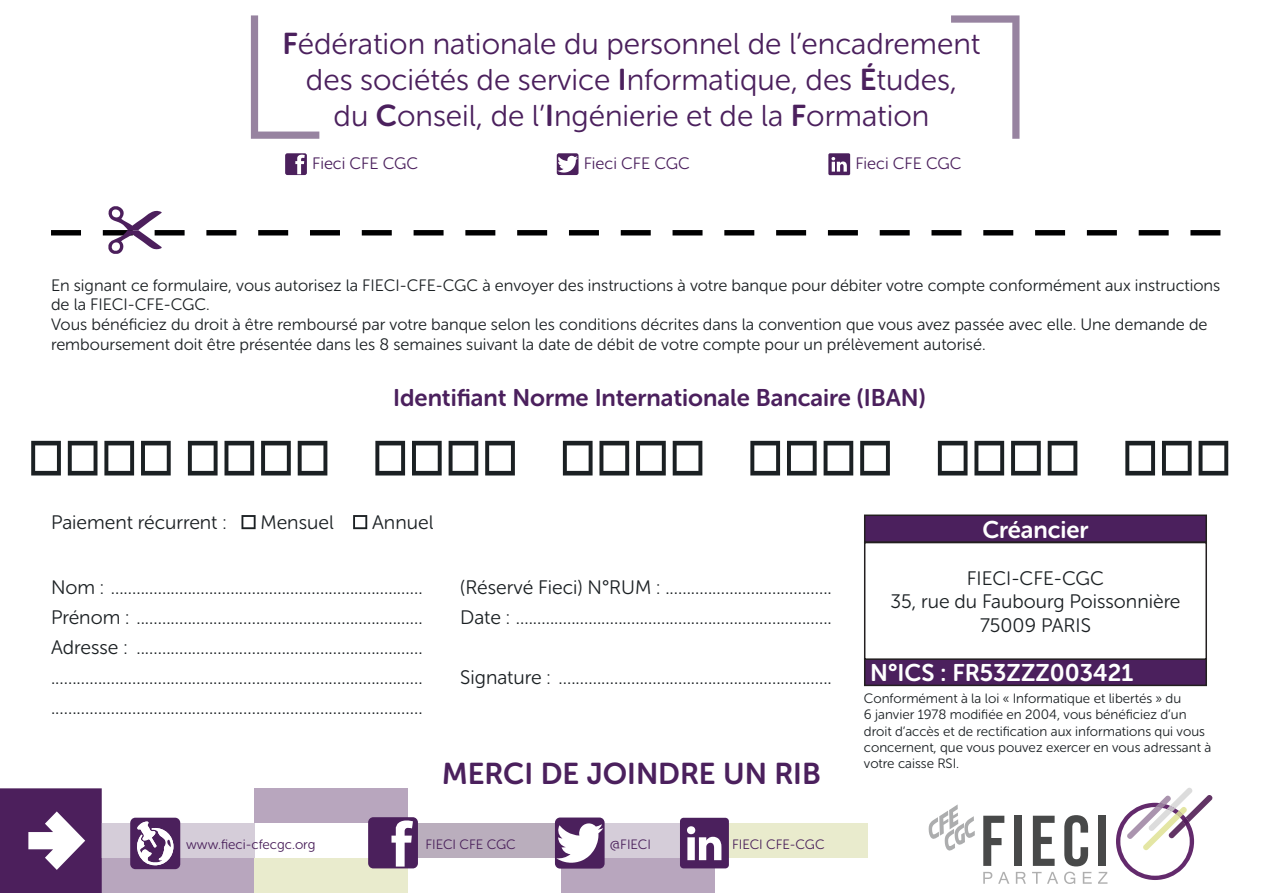
<style>
.page{position:relative;width:1263px;height:893px;background:#fff}
.page>*{position:absolute;margin:0;border:0;box-sizing:border-box;transform-origin:0 0}
.t1{font:30px/36px "Museo Sans Rounded 300";color:#4b205d;text-align:center}
.t2{font:30px "Museo Sans Rounded 700";color:#4b205d}
.t3{font:24px "Museo Sans Rounded 700";color:#4b205d}
.t4{font:24px "Museo Sans Rounded 700";color:#fff}
.t5{font:19.5px/30px "Museo Sans Rounded 300";color:#1b2023;text-align:justify}
.t6{font:16.5px/19.8px "Museo Sans Rounded 300";color:#1b2023}
.t7{font:16.5px "Museo Sans Rounded 300";color:#4b205d}
.t8{font:13.5px/16.2px "Museo Sans Rounded 300";color:#1b2023}
.t9{font:13.5px "Museo Sans Rounded 300";color:#491f5a}
.s1{font-family:"Museo Sans Rounded 700"}
</style>
<div class="page">
<svg style="left:251px;top:15px;width:68px;height:124px"></svg>
<svg style="left:951px;top:15px;width:68px;height:124px"></svg>
<div style="left:285px;top:153px;width:22px;height:22px;background:#4b205c;border-radius:2px"></div>
<svg style="left:295px;top:154px;width:10px;height:20px"></svg>
<div style="left:557px;top:153px;width:21px;height:22px;background:#4b205c;border-radius:2px"></div>
<svg style="left:557px;top:156px;width:21px;height:17px"></svg>
<div style="left:828px;top:153px;width:22px;height:22px;background:#4b205d;border-radius:2px"></div>
<svg style="left:831px;top:157px;width:16px;height:15px"></svg>
<svg style="left:51px;top:206px;width:1169px;height:48px"></svg>
<svg style="left:31px;top:441px;width:1197px;height:34px"></svg>
<svg style="left:983px;top:816px;width:21px;height:50px"></svg>
<div style="left:1014px;top:816px;width:8px;height:50px;background:#484949"></div>
<svg style="left:1033px;top:816px;width:21px;height:50px"></svg>
<svg style="left:1064px;top:815px;width:24px;height:51px"></svg>
<div style="left:1098px;top:816px;width:8px;height:50px;background:#484949"></div>
<svg style="left:983px;top:872px;width:9px;height:12px"></svg>
<svg style="left:998px;top:872px;width:11px;height:12px"></svg>
<svg style="left:1016px;top:872px;width:10px;height:12px"></svg>
<svg style="left:1032px;top:872px;width:9px;height:12px"></svg>
<svg style="left:1047px;top:872px;width:11px;height:12px"></svg>
<svg style="left:1064px;top:872px;width:11px;height:12px"></svg>
<svg style="left:1083px;top:872px;width:9px;height:12px"></svg>
<svg style="left:1098px;top:872px;width:9px;height:12px"></svg>
<svg style="left:1116px;top:788px;width:96px;height:92px"></svg>
<svg style="left:928px;top:804px;width:47px;height:46px"></svg>
<div style="left:865px;top:658px;width:341px;height:27px;background:#4b205d"></div>
<div style="left:864px;top:658px;width:343px;height:28px;border:2px solid #231f20"></div>
<div style="left:865px;top:515px;width:341px;height:27px;background:#4b205d"></div>
<div style="left:864px;top:514px;width:343px;height:29px;border:2px solid #231f20"></div>
<div style="left:864px;top:542px;width:343px;height:118px;border:2px solid #231f20"></div>
<svg style="left:0;top:788px;width:102px;height:105px;background:#674174"></svg>
<div style="left:102px;top:858px;width:153px;height:35px;background:#b8a6be"></div>
<div style="left:255px;top:858px;width:153px;height:35px;background:#e9ebcd"></div>
<div style="left:561px;top:858px;width:153px;height:35px;background:#b8a6be"></div>
<div style="left:408px;top:823px;width:153px;height:35px;background:#baaebd"></div>
<div style="left:102px;top:823px;width:153px;height:35px;background:#d5cdd9"></div>
<div style="left:255px;top:788px;width:153px;height:35px;background:#b8a6be"></div>
<div style="left:714px;top:823px;width:153px;height:35px;background:#e9ebcd"></div>
<div style="left:561px;top:823px;width:153px;height:35px;background:#d5cdd9"></div>
<div style="left:130px;top:818px;width:50px;height:51px;background:#4b205c;border-radius:5px"></div>
<svg style="left:137px;top:821px;width:37px;height:45px"></svg>
<div style="left:368px;top:817px;width:50px;height:51px;background:#4b205c;border-radius:5px"></div>
<svg style="left:391px;top:820px;width:22px;height:47px"></svg>
<div style="left:555px;top:817px;width:50px;height:52px;background:#4b205c;border-radius:5px"></div>
<svg style="left:556px;top:823px;width:47px;height:40px"></svg>
<div style="left:680px;top:818px;width:49px;height:50px;background:#4b205d;border-radius:4px"></div>
<svg style="left:687px;top:826px;width:34px;height:34px"></svg>
<svg style="left:241px;top:515px;width:15px;height:14px"></svg>
<svg style="left:353px;top:515px;width:14px;height:14px"></svg>
<h1 class="t1" style="left:283px;top:26px;width:699px"><span class="s1">F</span>édération nationale du personnel de l’encadrement des sociétés de service <span class="s1">I</span>nformatique, des <span class="s1">É</span>tudes,<br>du <span class="s1">C</span>onseil, de l’<span class="s1">I</span>ngénierie et de la <span class="s1">F</span>ormation</h1>
<p class="t7" style="left:312px;top:155px;width:108px">Fieci CFE CGC</p>
<p class="t7" style="left:584px;top:155px;width:108px">Fieci CFE CGC</p>
<p class="t7" style="left:855px;top:155px;width:108px">Fieci CFE CGC</p>
<p class="t6" style="left:51px;top:275px;width:1171px">En signant ce formulaire, vous autorisez la FIECI-CFE-CGC à envoyer des instructions à votre banque pour débiter votre compte conformément aux instructions de la FIECI-CFE-CGC.<br>Vous bénéficiez du droit à être remboursé par votre banque selon les conditions décrites dans la convention que vous avez passée avec elle. Une demande de remboursement doit être présentée dans les 8 semaines suivant la date de débit de votre compte pour un prélèvement autorisé.</p>
<p class="t3" style="left:393px;top:384px;width:534px">Identifiant Norme Internationale Bancaire (IBAN)</p>
<p class="t5" style="left:51px;top:508px;width:177px">Paiement récurrent :</p>
<p class="t5" style="left:260px;top:508px;width:75px">Mensuel</p>
<p class="t5" style="left:372px;top:508px;width:63px">Annuel</p>
<p class="t5" style="left:51px;top:572px;width:373px">Nom : .........................................................................<br>Prénom : ...................................................................<br>Adresse : ................................................................... ....................................................................................... .......................................................................................</p>
<p class="t5" style="left:460px;top:572px;width:373px">(Réservé Fieci) N°RUM : .......................................<br>Date : ..........................................................................</p>
<p class="t5" style="left:460px;top:662px;width:373px">Signature : ................................................................</p>
<h1 class="t2" style="left:442px;top:757px;width:380px">MERCI DE JOINDRE UN RIB</h1>
<p class="t9" style="left:186px;top:837px;width:131px">www.fieci-cfecgc.org</p>
<p class="t9" style="left:425px;top:837px;width:92px">FIECI CFE CGC</p>
<p class="t9" style="left:610px;top:837px;width:43px">@FIECI</p>
<p class="t9" style="left:732px;top:837px;width:94px">FIECI CFE-CGC</p>
<p class="t4" style="left:982px;top:516px;width:108px">Créancier</p>
<p class="t5" style="left:890px;top:567px;width:292px;line-height:23.4px;text-align:center">FIECI-CFE-CGC<br>35, rue du Faubourg Poissonnière<br>75009 PARIS</p>
<p class="t4" style="left:870px;top:659px;width:265px">N°ICS : FR53ZZZ003421</p>
<p class="t8" style="left:864px;top:691px;width:349px">Conformément à la loi « Informatique et libertés » du<br>6 janvier 1978 modifiée en 2004, vous bénéficiez d’un droit d’accès et de rectification aux informations qui vous concernent, que vous pouvez exercer en vous adressant à votre caisse RSI.</p>
</div>
